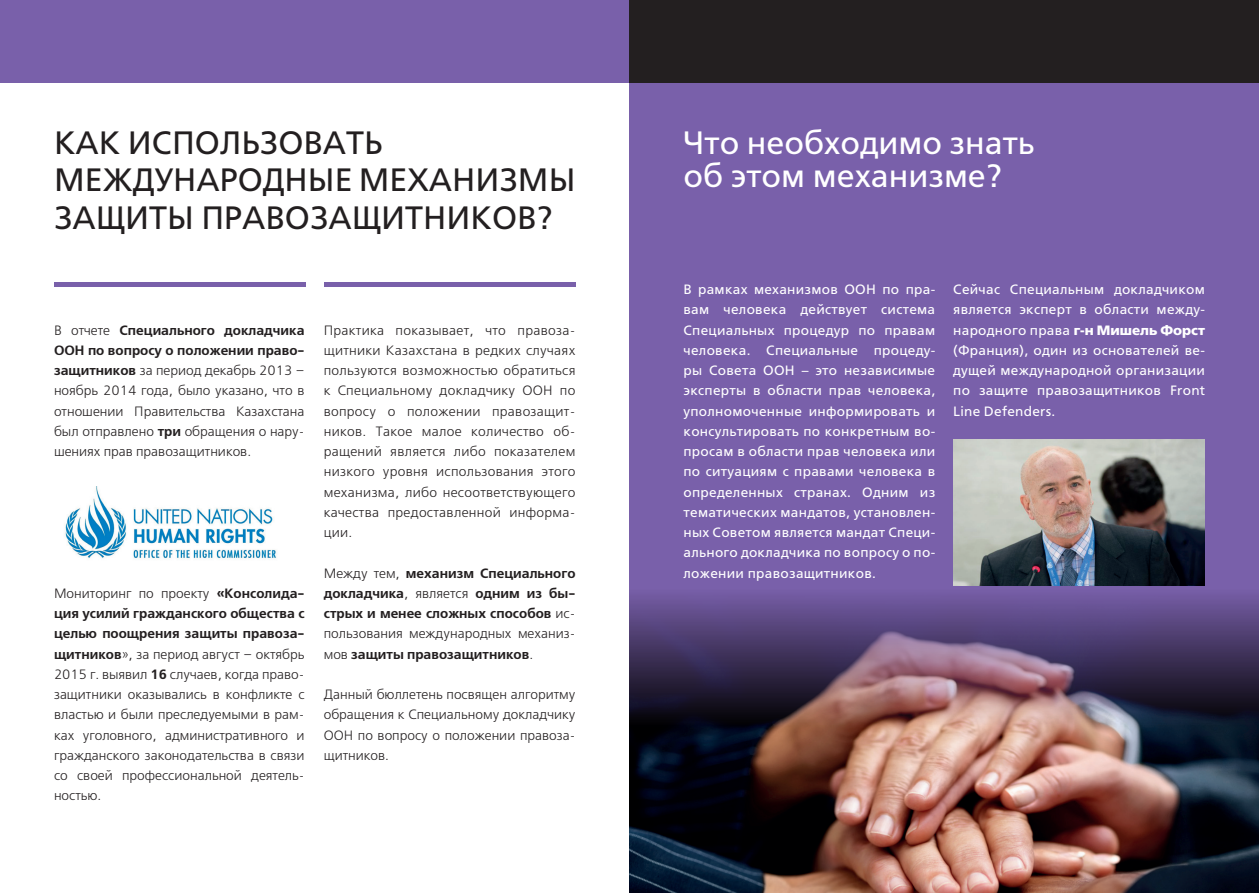
<style>
.page{position:relative;width:1259px;height:893px;background:#fff}
.page>*{position:absolute;margin:0;border:0;box-sizing:border-box;transform-origin:0 0}
.t1{font:500 32.25px/37.5px "DS Free Set";color:#231f20}
.t2{font:500 32.25px/33px "DS Free Set";color:#fff}
.t3{font:13.5px/20.2px "DS Free Set";color:#231f20;text-align:justify}
.t4{font:500 13.5px/20.2px "DS Free Set";letter-spacing:.02em;color:#fff;text-align:justify}
.t5{font:700 13.5px/20.2px "DS Free Set";color:#231f20;text-align:justify}
.s1{font-weight:700}
.s2{font-weight:400}
.s3{font-weight:800}
</style>
<div class="page">
<div style="left:629px;top:0;width:630px;height:893px;background:#7960aa"></div>
<div style="left:0;top:0;width:629px;height:82px;background:#7960aa"></div>
<div style="left:629px;top:0;width:630px;height:82px;background:#231f20"></div>
<hr style="left:54px;top:283px;width:252px;height:4px;background:#7960aa">
<hr style="left:324px;top:283px;width:251px;height:4px;background:#7960aa">
<img style="left:65px;top:487px;width:212px;height:72px">
<img style="left:953px;top:439px;width:252px;height:147px">
<img style="left:629px;top:596px;width:630px;height:297px">
<h1 class="t1" style="left:54px;top:125px;width:523px">КАК ИСПОЛЬЗОВАТЬ<br>МЕЖДУНАРОДНЫЕ МЕХАНИЗМЫ<br>ЗАЩИТЫ ПРАВОЗАЩИТНИКОВ?</h1>
<p class="t3" style="left:54px;top:320px;width:252px">В отчете <span class="s1">Специального докладчика ООН по вопросу о положении право&shy;защитников</span> за период декабрь 2013 – ноябрь 2014 года, было указано, что в отношении Правительства Казахстана был отправлено <span class="s1">три</span> обращения о нару&shy;шениях прав правозащитников.</p>
<p class="t3" style="left:54px;top:583px;width:252px">Мониторинг по проекту <span class="s1">«Консолида&shy;ция усилий гражданского общества с целью поощрения защиты правоза&shy;щитников</span>», за период август – октябрь 2015 г. выявил <span class="s1">16</span> случаев, когда право&shy;защитники оказывались в конфликте с властью и были преследуемыми в рам&shy;ках уголовного, административного и гражданского законодательства в связи со своей профессиональной деятель&shy;ностью.</p>
<p class="t3" style="left:324px;top:320px;width:253px">Практика показывает, что правоза&shy;щитники Казахстана в редких случаях пользуются возможностью обратиться к Специальному докладчику ООН по вопросу о положении правозащит&shy;ников. Такое малое количество об&shy;ращений является либо показателем низкого уровня использования этого механизма, либо несоответствующего качества предоставленной информа&shy;ции.</p>
<p class="t5" style="left:324px;top:563px;width:253px"><span class="s2">Между тем,</span> механизм Специального докладчика<span class="s2">, является</span> одним из бы&shy;стрых и менее сложных способов <span class="s2">ис&shy;пользования международных механиз&shy;мов</span> защиты правозащитников<span class="s2">.</span></p>
<p class="t3" style="left:324px;top:685px;width:253px">Данный бюллетень посвящен алгоритму обращения к Специальному докладчику ООН по вопросу о положении правоза&shy;щитников.</p>
<h1 class="t2" style="left:683px;top:127px;width:352px">Что необходимо знать об этом механизме?</h1>
<p class="t4" style="left:683px;top:280px;width:253px">В рамках механизмов ООН по пра&shy;вам человека действует система Специальных процедур по правам человека. Специальные процеду&shy;ры Совета ООН – это независимые эксперты в области прав человека, уполномоченные информировать и консультировать по конкретным во&shy;просам в области прав человека или по ситуациям с правами человека в определенных странах. Одним из тематических мандатов, установлен&shy;ных Советом является мандат Специ&shy;ального докладчика по вопросу о по&shy;ложении правозащитников.</p>
<p class="t4" style="left:953px;top:280px;width:253px">Сейчас Специальным докладчиком является эксперт в области между&shy;народного права <span class="s3">г-н Мишель Форст </span>(Франция), один из основателей ве&shy;дущей международной организации по защите правозащитников Front Line Defenders.</p>
</div>
